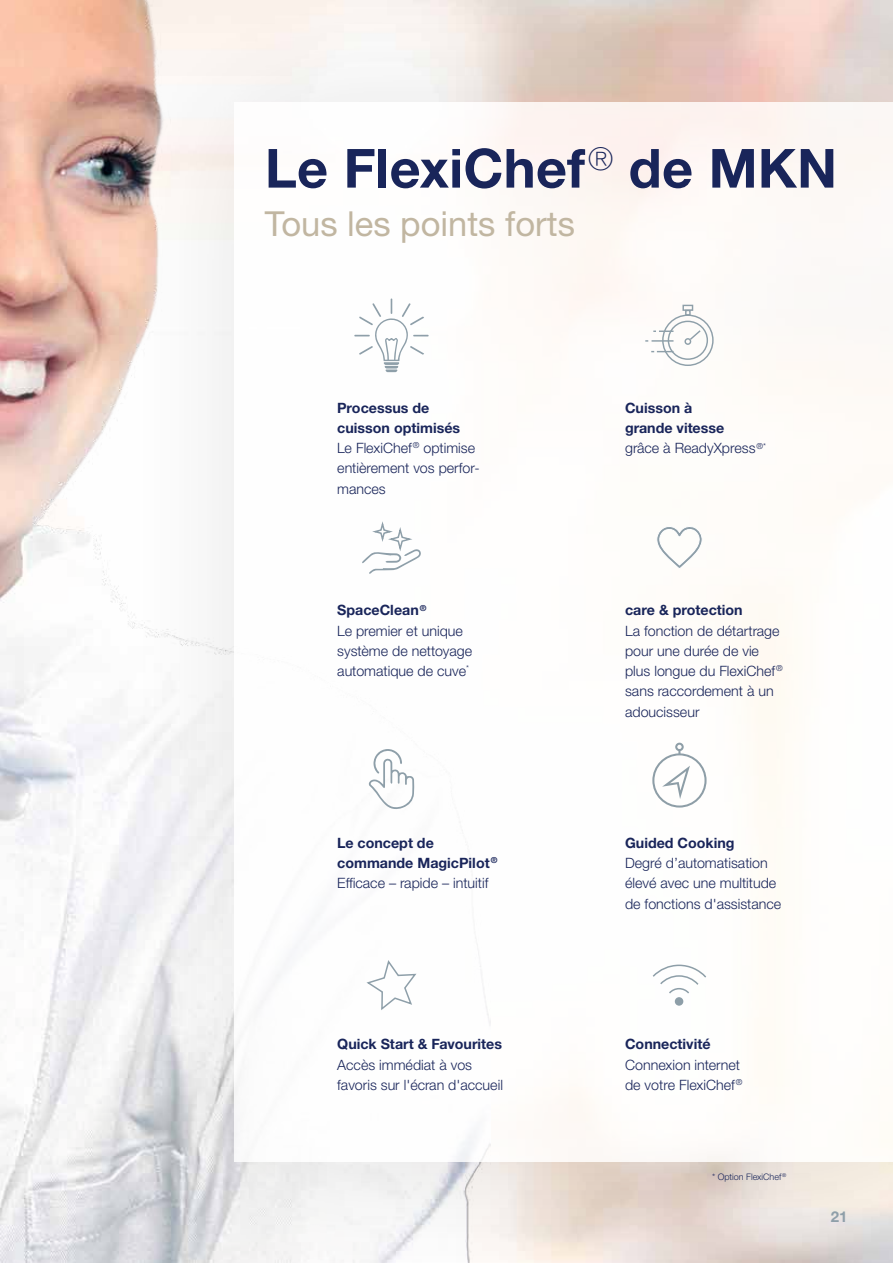
<style>
.page{position:relative;width:893px;height:1263px;background:#fff}
.page>*{position:absolute;margin:0;border:0;box-sizing:border-box;transform-origin:0 0}
.t1{font:700 54px "Helvetica Neue LTW1 G";letter-spacing:.005em;color:#19255a}
.t2{font:34.5px "Helvetica Neue LTW1 G";color:#c1b6a1}
.t3{font:700 15px "Helvetica Neue LTW1 G";color:#8e9fa9}
.t4{font:300 14.25px/20.2px "Helvetica Neue LTW1 G";color:#19255a}
.t5{font:700 14.25px/20.2px "Helvetica Neue LTW1 G";color:#19255a}
.t6{font:300 9px "Helvetica Neue LTW1 G";color:#19255a}
.s1{font-weight:700}
.s2{font-weight:300}
</style>
<div class="page">
<img style="left:0;top:0;width:101px;height:1263px">
<div style="left:101px;top:0;width:792px;height:1263px;background:#000;opacity:.15"></div>
<div style="left:234px;top:102px;width:659px;height:1059px;background:#fff"></div>
<svg style="left:369px;top:749px;width:45px;height:60px"></svg>
<svg style="left:366px;top:960px;width:51px;height:50px"></svg>
<svg style="left:362px;top:521px;width:59px;height:53px"></svg>
<svg style="left:354px;top:299px;width:75px;height:73px"></svg>
<svg style="left:657px;top:527px;width:45px;height:41px"></svg>
<div style="left:662px;top:314px;width:52px;height:52px;border:1px solid #8e9fa9;border-radius:50%"></div>
<svg style="left:689px;top:330px;width:12px;height:11px"></svg>
<div style="left:682px;top:305px;width:11px;height:6px;border:1px solid #8e9fa9"></div>
<svg style="left:685px;top:310px;width:6px;height:6px"></svg>
<div style="left:684px;top:338px;width:7px;height:7px;border:1px solid #8e9fa9;border-radius:50%"></div>
<svg style="left:653px;top:330px;width:20px;height:2px"></svg>
<hr style="left:651px;top:340px;width:22px;height:2px;background:#8e9fa9">
<svg style="left:651px;top:351px;width:22px;height:1px"></svg>
<div style="left:668px;top:321px;width:40px;height:39px;border:1px solid #8e9fa9;border-radius:50%"></div>
<div style="left:675px;top:997px;width:8px;height:9px;background:#8e9fa9;border-radius:50%"></div>
<svg style="left:652px;top:964px;width:54px;height:30px"></svg>
<svg style="left:652px;top:743px;width:55px;height:64px"></svg>
<h1 class="t1" style="left:265px;top:135px;width:574px">Le FlexiChef<sup>®</sup> de MKN</h1>
<h2 class="t2" style="left:265px;top:202px;width:311px">Tous les points forts</h2>
<p class="t4" style="left:337px;top:397px;width:144px"><span class="s1">Processus de cuisson optimisés<br></span>Le FlexiChef<sup>®</sup> optimise entièrement vos perfor&shy;mances</p>
<p class="t4" style="left:337px;top:600px;width:137px"><span class="s1">SpaceClean</span><sup>®<br></sup>Le premier et unique système de nettoyage automatique de cuve<sup>*</sup></p>
<p class="t5" style="left:337px;top:832px;width:162px">Le concept de commande MagicPilot<sup>®<br></sup><span class="s2">Efficace – rapide – intuitif</span></p>
<p class="t5" style="left:337px;top:1034px;width:166px">Quick Start &amp; Favourites</p>
<p class="t4" style="left:337px;top:1054px;width:167px">Accès immédiat à vos favoris sur l'écran d'accueil</p>
<p class="t5" style="left:625px;top:398px;width:143px">Cuisson à<br>grande vitesse<br><span class="s2">grâce à ReadyXpress</span><sup>®*</sup></p>
<p class="t5" style="left:625px;top:600px;width:119px">care &amp; protection</p>
<p class="t4" style="left:625px;top:620px;width:159px">La fonction de détartrage pour une durée de vie plus longue du FlexiChef<sup>® </sup>sans raccordement à un adoucisseur</p>
<p class="t5" style="left:625px;top:832px;width:111px">Guided Cooking</p>
<p class="t4" style="left:625px;top:853px;width:158px">Degré d’automatisation élevé avec une multitude de fonctions d'assistance</p>
<p class="t5" style="left:625px;top:1034px;width:87px">Connectivité</p>
<p class="t4" style="left:625px;top:1054px;width:119px">Connexion internet de votre FlexiChef<sup>®</sup></p>
<p class="t6" style="left:712px;top:1171px;width:76px">* Option FlexiChef<sup>®</sup></p>
<p class="t3" style="left:831px;top:1207px;width:18px">21</p>
</div>
